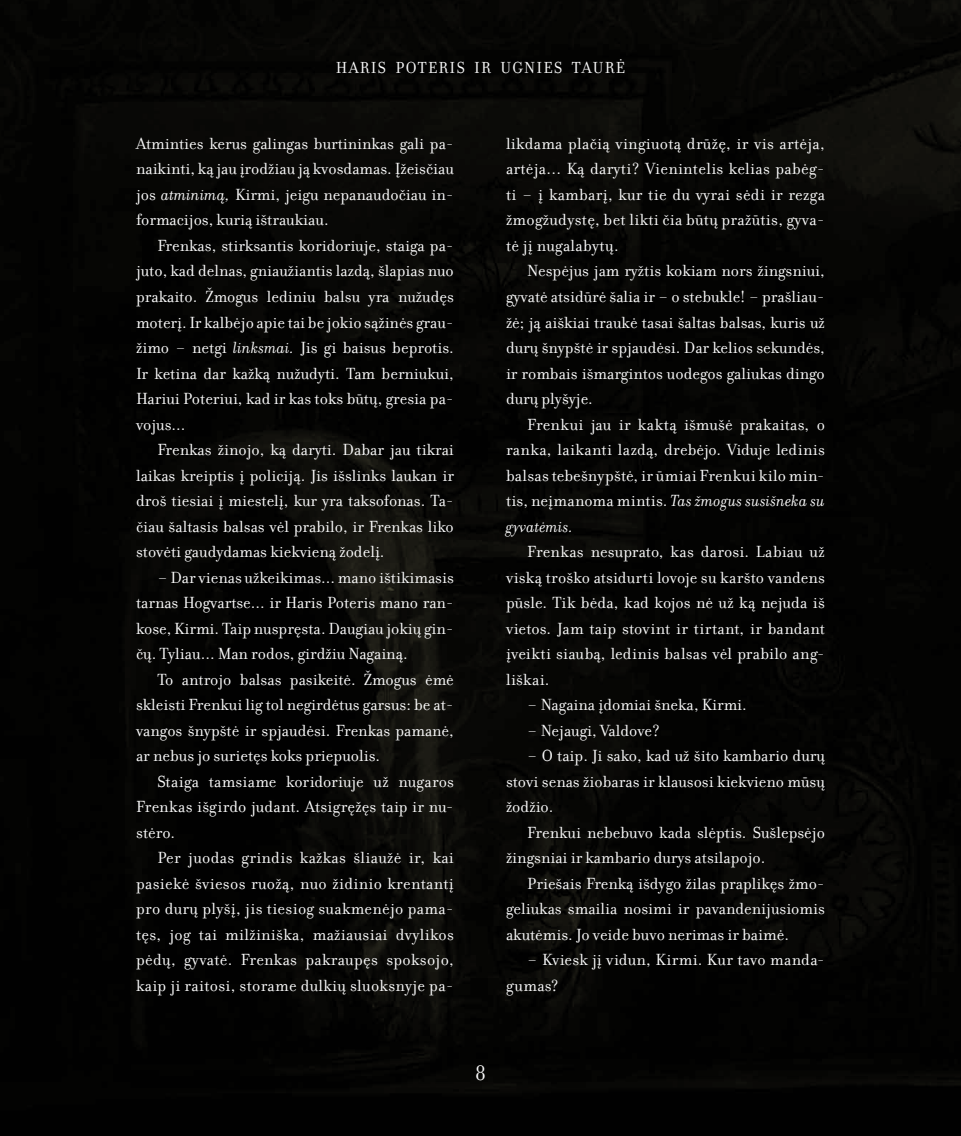
<style>
.page{position:relative;width:961px;height:1136px;background:#fff}
.page>*{position:absolute;margin:0;border:0;box-sizing:border-box;transform-origin:0 0}
.t1{font:22.5px "Filosofia";color:#fcfcfc}
.t2{font:17.4px/25.5px "Filosofia";color:#fcfcfc;text-align:justify}
.t3{font:italic 17.4px "Filosofia OT";color:#fcfcfc}
.t4{font:17.25px "Filosofia OT Lining";letter-spacing:.075em;color:#fcfcfc}
.s1{font-family:"Filosofia OT";font-style:italic}
</style>
<div class="page">
<img style="left:0;top:0;width:961px;height:1135px">
<p class="t4" style="left:336px;top:58px;width:291px">HARIS POTERIS IR UGNIES TAURĖ</p>
<p class="t2" style="left:136px;top:131px;width:319px">Atminties kerus galingas burtininkas gali pa&shy;naikinti, ką jau įrodžiau ją kvosdamas. Įžeisčiau jos <span class="s1">atminimą,</span> Kirmi, jeigu nepanaudočiau in&shy;formacijos, kurią ištraukiau.</p>
<p class="t2" style="left:136px;top:233px;width:319px;text-indent:21px">Frenkas, stirksantis koridoriuje, staiga pa&shy;juto, kad delnas, gniaužiantis lazdą, šlapias nuo prakaito. Žmogus lediniu balsu yra nužudęs moterį. Ir kalbėjo apie tai be jokio sąžinės grau&shy;žimo – netgi <span class="s1">linksmai.</span> Jis gi baisus beprotis.<br>Ir ketina dar kažką nužudyti. Tam berniukui, Hariui Poteriui, kad ir kas toks būtų, gresia pa&shy;vojus...</p>
<p class="t2" style="left:136px;top:437px;width:319px;text-indent:21px">Frenkas žinojo, ką daryti. Dabar jau tikrai laikas kreiptis į policiją. Jis išslinks laukan ir droš tiesiai į miestelį, kur yra taksofonas. Ta&shy;čiau šaltasis balsas vėl prabilo, ir Frenkas liko stovėti gaudydamas kiekvieną žodelį.</p>
<p class="t2" style="left:136px;top:564px;width:319px;text-indent:21px">– Dar vienas užkeikimas... mano ištikimasis tarnas Hogvartse... ir Haris Poteris mano ran&shy;kose, Kirmi. Taip nuspręsta. Daugiau jokių gin&shy;čų. Tyliau... Man rodos, girdžiu Nagainą.</p>
<p class="t2" style="left:136px;top:666px;width:319px;text-indent:21px">To antrojo balsas pasikeitė. Žmogus ėmė skleisti Frenkui lig tol negirdėtus garsus: be at&shy;vangos šnypštė ir spjaudėsi. Frenkas pamanė, ar nebus jo surietęs koks priepuolis.</p>
<p class="t2" style="left:136px;top:768px;width:319px;text-indent:21px">Staiga tamsiame koridoriuje už nugaros Frenkas išgirdo judant. Atsigręžęs taip ir nu&shy;stėro.</p>
<p class="t2" style="left:136px;top:845px;width:319px;text-indent:21px">Per juodas grindis kažkas šliaužė ir, kai pasiekė šviesos ruožą, nuo židinio krentantį pro durų plyšį, jis tiesiog suakmenėjo pama&shy;tęs, jog tai milžiniška, mažiausiai dvylikos pėdų, gyvatė. Frenkas pakraupęs spoksojo, kaip ji raitosi, storame dulkių sluoksnyje pa-</p>
<p class="t2" style="left:506px;top:131px;width:320px">likdama plačią vingiuotą drūžę, ir vis artėja, artėja... Ką daryti? Vienintelis kelias pabėg&shy;ti – į kambarį, kur tie du vyrai sėdi ir rezga žmogžudystę, bet likti čia būtų pražūtis, gyva&shy;tė jį nugalabytų.</p>
<p class="t2" style="left:506px;top:258px;width:320px;text-indent:21px">Nespėjus jam ryžtis kokiam nors žingsniui, gyvatė atsidūrė šalia ir – o stebukle! – prašliau&shy;žė; ją aiškiai traukė tasai šaltas balsas, kuris už durų šnypštė ir spjaudėsi. Dar kelios sekundės, ir rombais išmargintos uodegos galiukas dingo durų plyšyje.</p>
<p class="t2" style="left:506px;top:411px;width:320px;text-indent:21px">Frenkui jau ir kaktą išmušė prakaitas, o ranka, laikanti lazdą, drebėjo. Viduje ledinis balsas tebešnypštė, ir ūmiai Frenkui kilo min&shy;tis, neįmanoma mintis. <span class="s1">Tas žmogus susišneka su</span></p>
<p class="t3" style="left:506px;top:516px;width:69px">gyvatėmis.</p>
<p class="t2" style="left:506px;top:539px;width:320px;text-indent:21px">Frenkas nesuprato, kas darosi. Labiau už viską troško atsidurti lovoje su karšto vandens pūsle. Tik bėda, kad kojos nė už ką nejuda iš vietos. Jam taip stovint ir tirtant, ir bandant įveikti siaubą, ledinis balsas vėl prabilo ang&shy;liškai.</p>
<p class="t2" style="left:527px;top:692px;width:221px">– Nagaina įdomiai šneka, Kirmi.</p>
<p class="t2" style="left:527px;top:717px;width:135px">– Nejaugi, Valdove?</p>
<p class="t2" style="left:506px;top:743px;width:320px;text-indent:21px">– O taip. Ji sako, kad už šito kambario durų stovi senas žiobaras ir klausosi kiekvieno mūsų žodžio.</p>
<p class="t2" style="left:506px;top:820px;width:320px;text-indent:21px">Frenkui nebebuvo kada slėptis. Sušlepsėjo žingsniai ir kambario durys atsilapojo.</p>
<p class="t2" style="left:506px;top:871px;width:320px;text-indent:21px">Priešais Frenką išdygo žilas praplikęs žmo&shy;geliukas smailia nosimi ir pavandenijusiomis akutėmis. Jo veide buvo nerimas ir baimė.</p>
<p class="t2" style="left:506px;top:947px;width:320px;text-indent:21px">– Kviesk jį vidun, Kirmi. Kur tavo manda&shy;gumas?</p>
<p class="t1" style="left:475px;top:1059px;width:12px">8</p>
</div>
